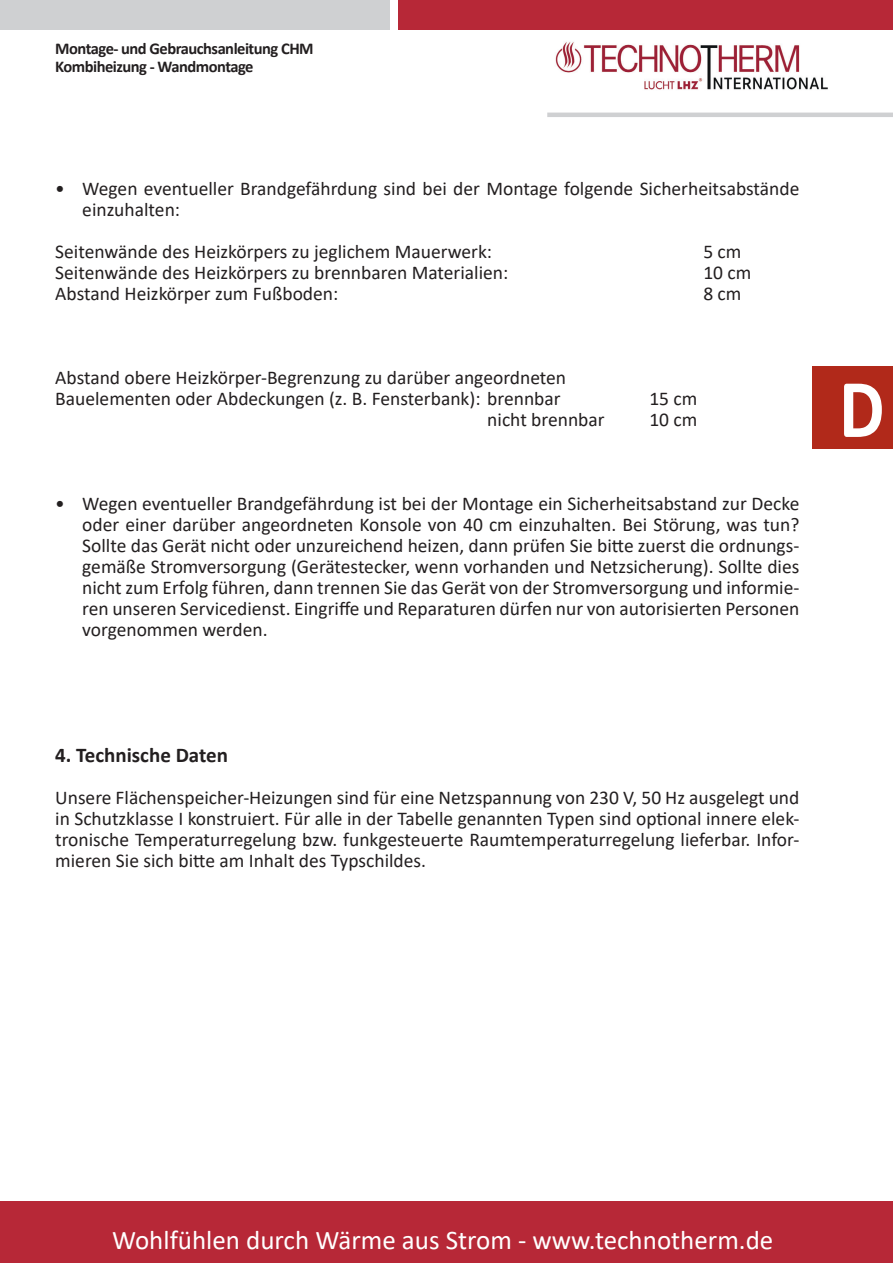
<style>
.page{position:relative;width:893px;height:1263px;background:#fff}
.page>*{position:absolute;margin:0;border:0;box-sizing:border-box;transform-origin:0 0}
.t1{font:700 84.3px "Calibri";color:#fff;scale:.85 1}
.t2{font:27px "Calibri";color:#fff}
.t3{font:700 21px "Calibri";color:#231f20}
.t4{font:19.5px/21px "Calibri";color:#231f20}
.t5{font:700 16.5px/18px "Calibri";letter-spacing:-.03em;color:#231f20}
</style>
<div class="page">
<img style="left:555px;top:42px;width:273px;height:48px">
<div style="left:398px;top:0;width:495px;height:30px;background:#b72837"></div>
<div style="left:0;top:0;width:389px;height:30px;background:#cfd0d2"></div>
<hr style="left:547px;top:113px;width:346px;height:4px;background:#cfd0d2">
<div style="left:0;top:1201px;width:893px;height:62px;background:#b72837"></div>
<div style="left:812px;top:366px;width:81px;height:83px;background:#b1291a"></div>
<p class="t5" style="left:55px;top:39px;width:260px">Montage- und Gebrauchsanleitung CHM<br>Kombiheizung - Wandmontage</p>
<p class="t4" style="left:82px;top:177px;width:719px;text-indent:-27px">• Wegen eventueller Brandgefährdung sind bei der Montage folgende Sicherheitsabstände einzuhalten:</p>
<p class="t4" style="left:55px;top:240px;width:438px">Seitenwände des Heizkörpers zu jeglichem Mauerwerk:</p>
<p class="t4" style="left:703px;top:240px;width:40px">5 cm</p>
<p class="t4" style="left:55px;top:261px;width:454px">Seitenwände des Heizkörpers zu brennbaren Materialien:</p>
<p class="t4" style="left:703px;top:261px;width:50px">10 cm</p>
<p class="t4" style="left:55px;top:282px;width:285px">Abstand Heizkörper zum Fußboden:</p>
<p class="t4" style="left:703px;top:282px;width:40px">8 cm</p>
<p class="t4" style="left:55px;top:366px;width:512px">Abstand obere Heizkörper-Begrenzung zu darüber angeordneten<br>Bauelementen oder Abdeckungen (z. B. Fensterbank): brennbar</p>
<p class="t4" style="left:649px;top:387px;width:50px">15 cm</p>
<p class="t4" style="left:487px;top:408px;width:119px">nicht brennbar</p>
<p class="t4" style="left:649px;top:408px;width:50px">10 cm</p>
<p class="t4" style="left:82px;top:492px;width:719px;text-align:justify;text-indent:-27px">• Wegen eventueller Brandgefährdung ist bei der Montage ein Sicherheitsabstand zur Decke oder einer darüber angeordneten Konsole von 40 cm einzuhalten. Bei Störung, was tun?<br>Sollte das Gerät nicht oder unzureichend heizen, dann prüfen Sie bitte zuerst die ordnungs&shy;gemäße Stromversorgung (Gerätestecker, wenn vorhanden und Netzsicherung). Sollte dies nicht zum Erfolg führen, dann trennen Sie das Gerät von der Stromversorgung und informie&shy;ren unseren Servicedienst. Eingriffe und Reparaturen dürfen nur von autorisierten Personen vorgenommen werden.</p>
<p class="t3" style="left:55px;top:740px;width:174px">4. Technische Daten</p>
<p class="t4" style="left:55px;top:786px;width:746px;text-align:justify">Unsere Flächenspeicher-Heizungen sind für eine Netzspannung von 230 V, 50 Hz ausgelegt und in Schutzklasse I konstruiert. Für alle in der Tabelle genannten Typen sind optional innere elek&shy;tronische Temperaturregelung bzw. funkgesteuerte Raumtemperaturregelung lieferbar. Infor&shy;mieren Sie sich bitte am Inhalt des Typschildes.</p>
<h1 class="t1" style="left:839px;top:349px;width:55px">D</h1>
<h2 class="t2" style="left:112px;top:1221px;width:663px">Wohlfühlen durch Wärme aus Strom - www.technotherm.de</h2>
</div>
